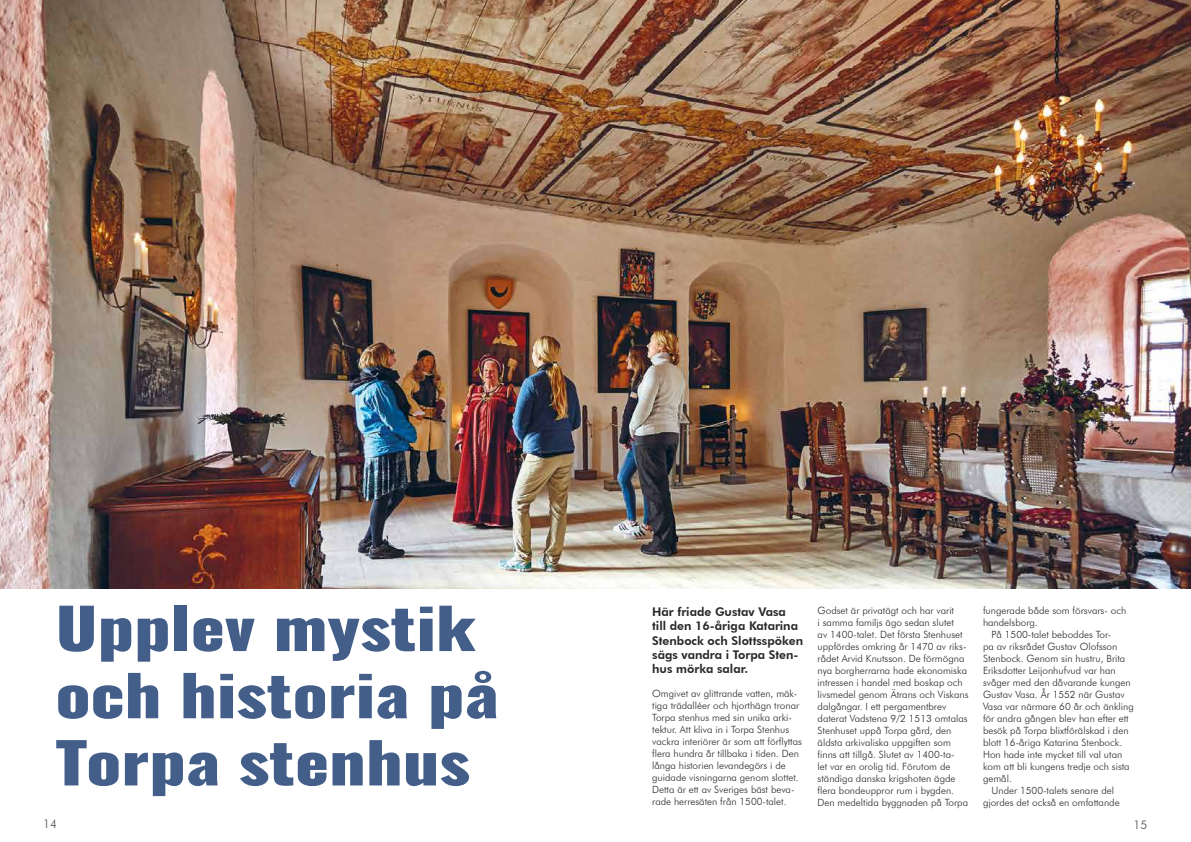
<style>
.page{position:relative;width:1191px;height:842px;background:#fff}
.page>*{position:absolute;margin:0;border:0;box-sizing:border-box;transform-origin:0 0}
.t1{font:800 56px/67.2px "Oswald";color:#435e89;scale:1.25 1}
.t2{font:800 12px/14.4px "Futura BT";color:#282827}
.t3{font:300 12px "Futura BT";color:#4a4a49}
.t4{font:300 10px/12px "Futura BT";color:#282827}
</style>
<div class="page">
<img style="left:0;top:0;width:1191px;height:589px">
<h1 class="t1" style="left:56px;top:598px;width:356px">Upplev mystik och historia på<br>Torpa stenhus</h1>
<p class="t2" style="left:652px;top:604px;width:152px">Här friade Gustav Vasa<br>till den 16-åriga Katarina<br>Stenbock och Slottsspöken sägs vandra i Torpa Sten&shy;hus mörka salar.</p>
<p class="t4" style="left:652px;top:688px;width:151px">Omgivet av glittrande vatten, mäk&shy;tiga trädalléer och hjorthägn tronar Torpa stenhus med sin unika arki&shy;tektur. Att kliva in i Torpa Stenhus vackra interiörer är som att förflyttas flera hundra år tillbaka i tiden. Den långa historien levandegörs i de guidade visningarna genom slottet.<br>Detta är ett av Sveriges bäst beva&shy;rade herresäten från 1500-talet.</p>
<p class="t4" style="left:817px;top:605px;width:152px">Godset är privatägt och har varit<br>i samma familjs ägo sedan slutet<br>av 1400-talet. Det första Stenhuset uppfördes omkring år 1470 av riks&shy;rådet Arvid Knutsson. De förmögna nya borgherrarna hade ekonomiska intressen i handel med boskap och livsmedel genom Ätrans och Viskans dalgångar. I ett pergamentbrev daterat Vadstena 9/2 1513 omtalas Stenhuset uppå Torpa gård, den äldsta arkivaliska uppgiften som finns att tillgå. Slutet av 1400-ta-<br>let var en orolig tid. Förutom de ständiga danska krigshoten ägde flera bondeuppror rum i bygden.<br>Den medeltida byggnaden på Torpa</p>
<p class="t4" style="left:983px;top:605px;width:145px">fungerade både som försvars- och handelsborg.</p>
<p class="t4" style="left:991px;top:629px;width:121px">På 1500-talet beboddes Tor-</p>
<p class="t4" style="left:983px;top:641px;width:136px">pa av riksrådet Gustav Olofsson</p>
<p class="t4" style="left:983px;top:653px;width:144px">Stenbock. Genom sin hustru, Brita</p>
<p class="t4" style="left:983px;top:665px;width:134px">Eriksdotter Leijonhufvud var han</p>
<p class="t4" style="left:983px;top:677px;width:149px">svåger med den dåvarande kungen</p>
<p class="t4" style="left:983px;top:689px;width:143px">Gustav Vasa. År 1552 när Gustav</p>
<p class="t4" style="left:983px;top:701px;width:152px">Vasa var närmare 60 år och änkling</p>
<p class="t4" style="left:983px;top:713px;width:147px">för andra gången blev han efter ett</p>
<p class="t4" style="left:983px;top:725px;width:147px">besök på Torpa blixtförälskad i den</p>
<p class="t4" style="left:983px;top:737px;width:141px">blott 16-åriga Katarina Stenbock.</p>
<p class="t4" style="left:983px;top:749px;width:141px">Hon hade inte mycket till val utan</p>
<p class="t4" style="left:983px;top:761px;width:148px">kom att bli kungens tredje och sista</p>
<p class="t4" style="left:983px;top:773px;width:30px">gemål.</p>
<p class="t4" style="left:991px;top:785px;width:124px">Under 1500-talets senare del</p>
<p class="t4" style="left:983px;top:797px;width:138px">gjordes det också en omfattande</p>
<p class="t3" style="left:43px;top:816px;width:15px">14</p>
<p class="t3" style="left:1133px;top:817px;width:15px">15</p>
</div>
